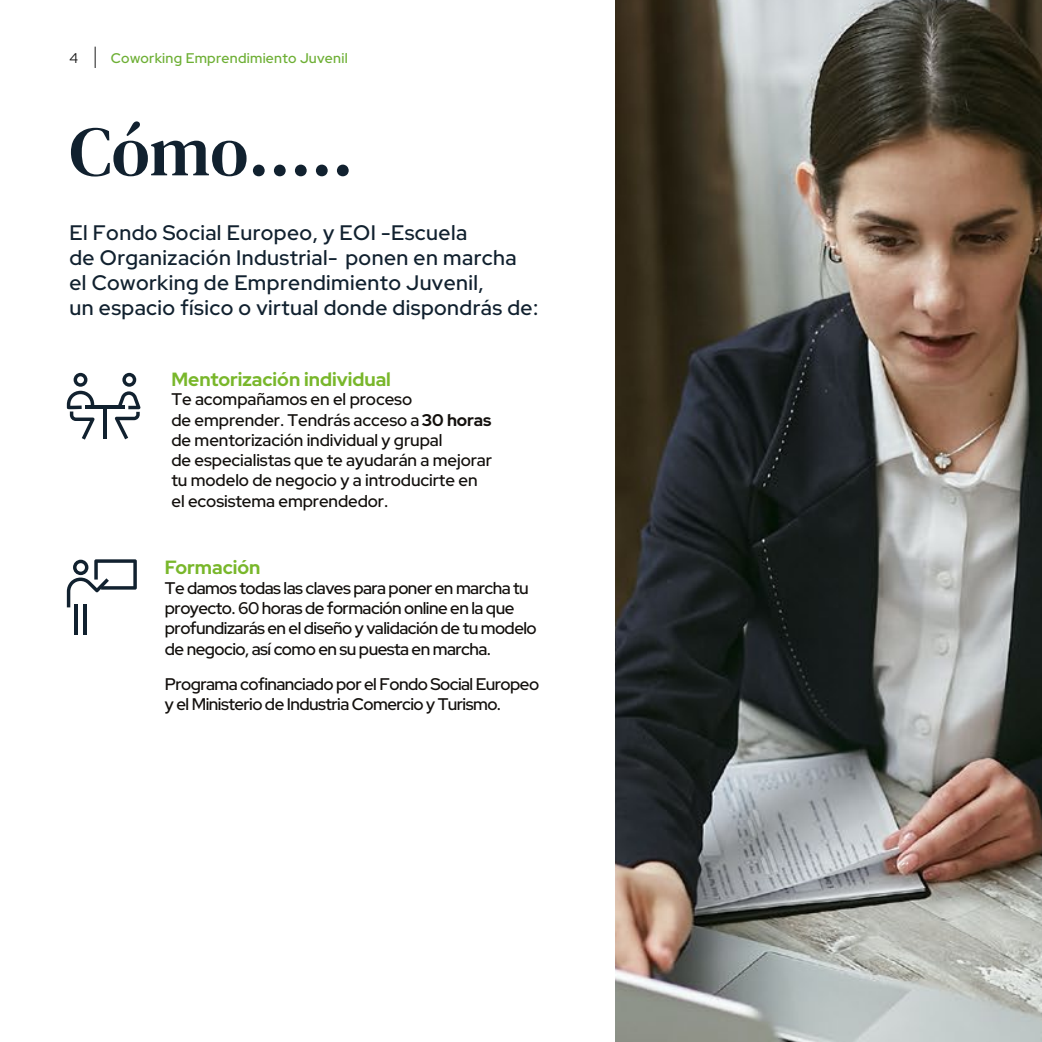
<style>
.page{position:relative;width:1042px;height:1042px;background:#fff}
.page>*{position:absolute;margin:0;border:0;box-sizing:border-box;transform-origin:0 0}
.t1{font:70px "DM Serif Text";color:#11212f}
.t2{font:500 21px/25.2px "Red Hat Display";letter-spacing:.02em;color:#11212f}
.t3{font:700 19.07px "Red Hat Display";color:#79b72b}
.t4{font:500 16.8px/20.3px "Red Hat Display";letter-spacing:-.03em;color:#13100d}
.t5{font:500 16.8px/20.3px "Red Hat Display";letter-spacing:-.005em;color:#13100d}
.t6{font:500 14px "Red Hat Display";letter-spacing:.02em;color:#6daf34}
.t7{font:14px "Red Hat Display";color:#1a1a1a}
.s1{font-weight:700}
</style>
<div class="page">
<svg style="left:95px;top:47px;width:1px;height:21px"></svg>
<hr style="left:74px;top:604px;width:4px;height:30px;background:#11212f">
<hr style="left:83px;top:604px;width:4px;height:30px;background:#11212f">
<svg style="left:67px;top:559px;width:70px;height:48px"></svg>
<hr style="left:85px;top:405px;width:40px;height:4px;background:#11212f">
<svg style="left:67px;top:373px;width:28px;height:66px"></svg>
<hr style="left:103px;top:407px;width:4px;height:31px;background:#11212f">
<svg style="left:115px;top:373px;width:25px;height:66px"></svg>
<img style="left:615px;top:0;width:427px;height:1042px">
<p class="t7" style="left:69px;top:49px;width:10px">4</p>
<p class="t6" style="left:111px;top:49px;width:238px">Coworking Emprendimiento Juvenil</p>
<h1 class="t1" style="left:69px;top:111px;width:285px">Cómo…..</h1>
<p class="t2" style="left:69px;top:219px;width:470px">El Fondo Social Europeo, y EOI -Escuela<br>de Organización Industrial- ponen en marcha el Coworking de Emprendimiento Juvenil,<br>un espacio físico o virtual donde dispondrás de:</p>
<p class="t3" style="left:171px;top:366px;width:221px">Mentorización individual</p>
<p class="t5" style="left:171px;top:389px;width:322px">Te acompañamos en el proceso<br>de emprender. Tendrás acceso a<span class="s1">30 horas </span>de mentorización individual y grupal<br>de especialistas que te ayudarán a mejorar tu modelo de negocio y a introducirte en el ecosistema emprendedor.</p>
<p class="t3" style="left:165px;top:555px;width:97px">Formación</p>
<p class="t4" style="left:165px;top:577px;width:373px">Te damos todas las claves para poner en marcha tu proyecto. 60 horas de formación online en la que profundizarás en el diseño y validación de tu modelo de negocio, así como en su puesta en marcha.</p>
<p class="t4" style="left:165px;top:673px;width:376px">Programa cofinanciado por el Fondo Social Europeo y el Ministerio de Industria Comercio y Turismo.</p>
</div>
